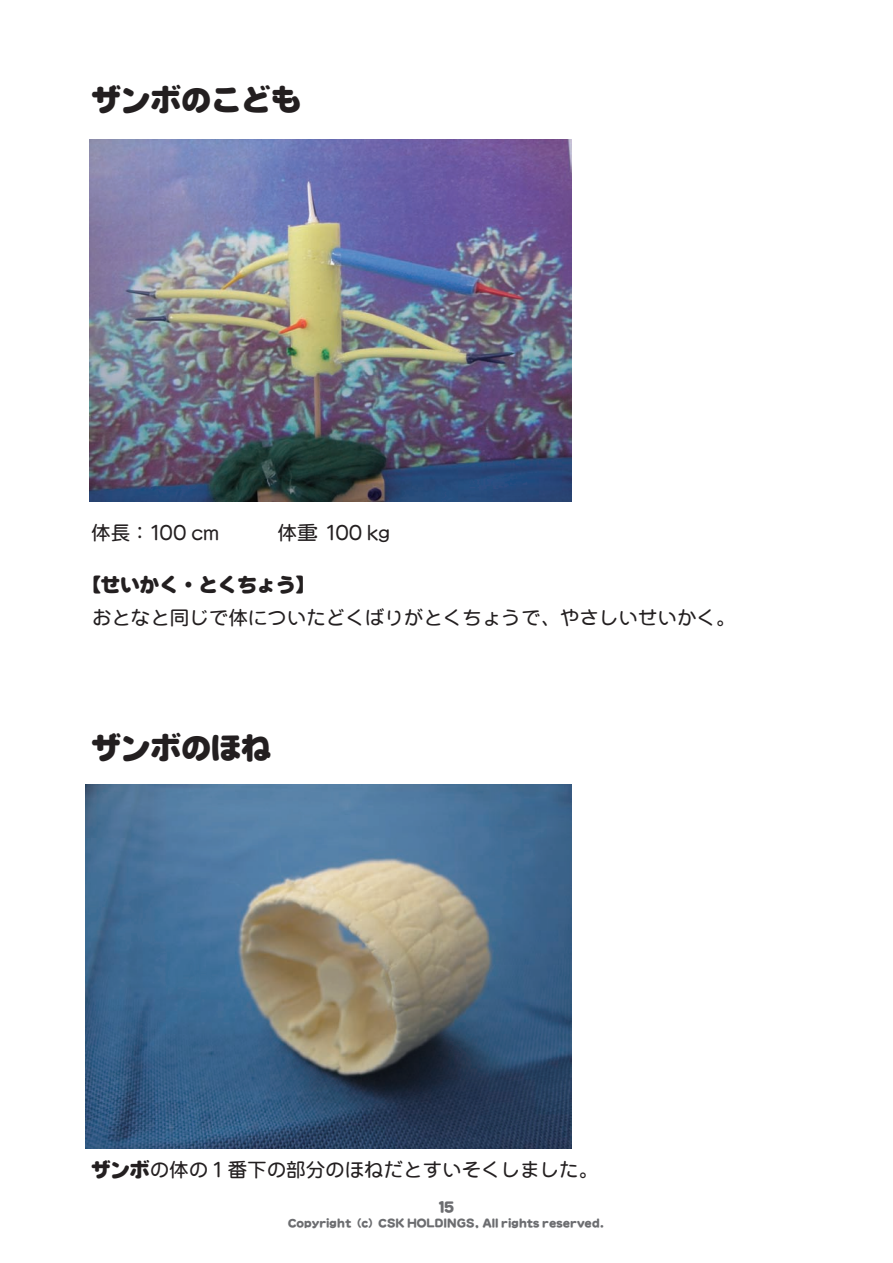
<style>
.page{position:relative;width:893px;height:1263px;background:#fff}
.page>*{position:absolute;margin:0;border:0;box-sizing:border-box;transform-origin:0 0}
.t1{font:30px "NIS R10 83 pv RKSJ H";color:#231f20}
.t2{font:19.5px "NIS R4 83 pv RKSJ H";color:#231f20}
.t3{font:19.5px "NIS R10 83 pv RKSJ H";color:#231f20}
.t4{font:13.5px "NIS R10 83 pv RKSJ H";color:#6c6d70}
.t5{font:10.5px "NIS R10 83 pv RKSJ H";color:#6c6d70}
.s1{font-family:"NIS R10 83 pv RKSJ H"}
</style>
<div class="page">
<img style="left:89px;top:140px;width:482px;height:361px">
<img style="left:85px;top:784px;width:486px;height:364px">
<h1 class="t1" style="left:91px;top:81px;width:211px">ザンボのこども</h1>
<p class="t2" style="left:91px;top:520px;width:300px">体長： 100 cm　　　体重： 100 kg</p>
<p class="t3" style="left:81px;top:573px;width:235px">【せいかく・とくちょう】</p>
<p class="t2" style="left:92px;top:606px;width:645px">おとなと同じで体についたどくばりがとくちょうで、やさしいせいかく。</p>
<h1 class="t1" style="left:91px;top:729px;width:181px">ザンボのほね</h1>
<p class="t2" style="left:91px;top:1157px;width:508px"><span class="s1">ザンボ</span>の体の１番下の部分のほねだとすいそくしました。</p>
<p class="t4" style="left:439px;top:1198px;width:17px">15</p>
<p class="t5" style="left:288px;top:1216px;width:318px">Copyright (c) CSK HOLDINGS, All rights reserved.</p>
</div>
